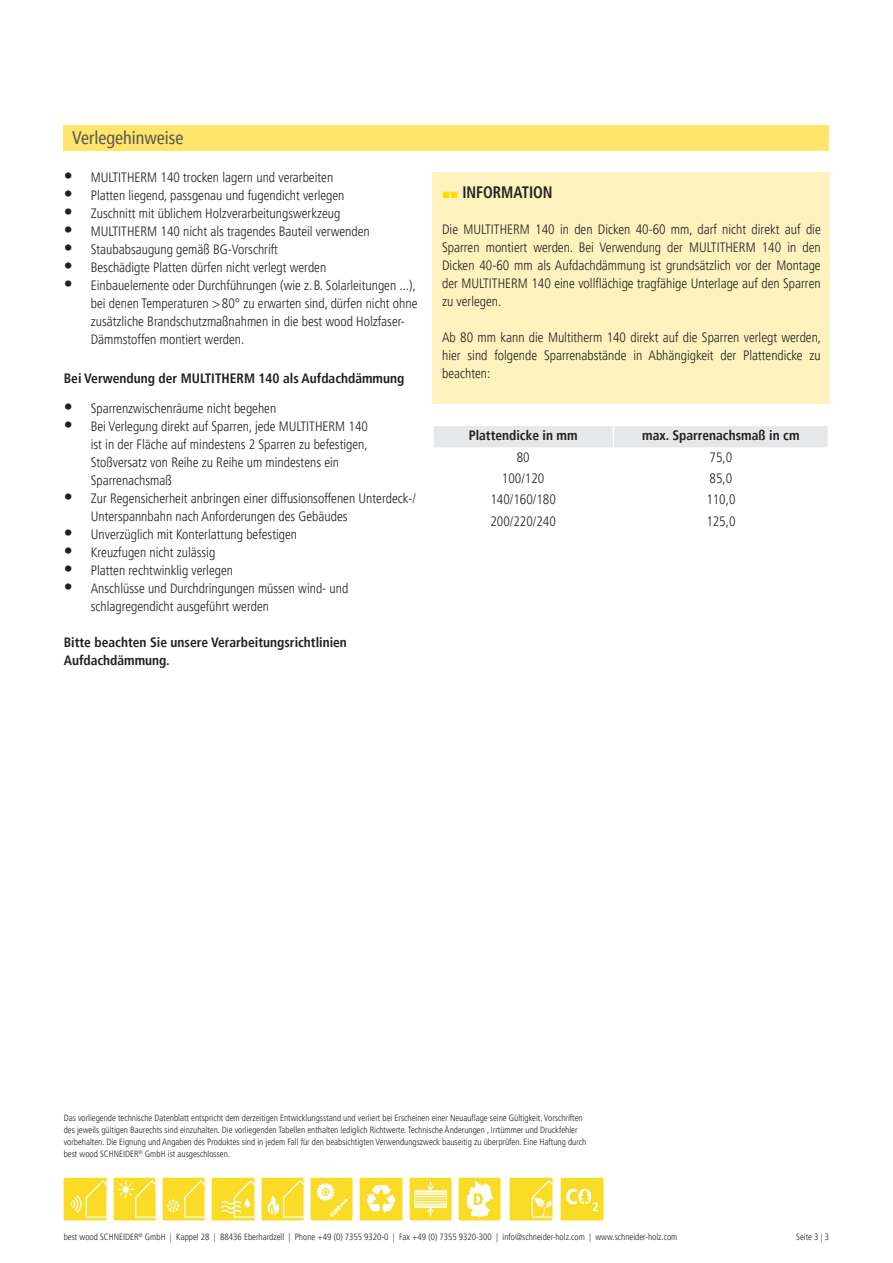
<style>
.page{position:relative;width:893px;height:1263px;background:#fff}
.page>*{position:absolute;margin:0;border:0;box-sizing:border-box;transform-origin:0 0}
.t1{font:condensed 18px "Frutiger LT Pro";color:#57585a}
.t2{font:700 condensed 16.5px "Frutiger LT Pro";color:#231f20;scale:.91 1}
.t3{font:300 condensed 13.5px/18px "Frutiger LT Pro";color:#231f20}
.t4{font:700 condensed 13.5px/18px "Frutiger LT Pro";color:#231f20}
.t5{font:300 condensed 9px/12px "Frutiger LT Pro";color:#231f20}
.s1{font-size:18px}
.s2{font-family:"Arial";font-stretch:normal;font-size:13.5px;color:#ffdd01}
</style>
<div class="page">
<img style="left:162px;top:1178px;width:43px;height:42px">
<img style="left:113px;top:1178px;width:43px;height:42px">
<img style="left:212px;top:1178px;width:42px;height:42px">
<img style="left:64px;top:1178px;width:42px;height:42px">
<img style="left:261px;top:1178px;width:43px;height:42px">
<img style="left:509px;top:1178px;width:43px;height:42px">
<img style="left:409px;top:1178px;width:43px;height:42px">
<img style="left:360px;top:1178px;width:42px;height:42px">
<img style="left:458px;top:1178px;width:43px;height:42px">
<img style="left:310px;top:1178px;width:43px;height:42px">
<img style="left:561px;top:1178px;width:42px;height:42px">
<div style="left:64px;top:125px;width:765px;height:26px;background:#ffe569"></div>
<div style="left:432px;top:172px;width:397px;height:232px;background:#fef3be"></div>
<div style="left:434px;top:426px;width:394px;height:21px;background:#e6e7e9"></div>
<h1 class="t1" style="left:72px;top:127px;width:113px">Verlegehinweise</h1>
<p class="t3" style="left:64px;top:169px;width:271px"><span class="s1">•</span> MULTITHERM 140 trocken lagern und verarbeiten</p>
<p class="t3" style="left:64px;top:187px;width:282px"><span class="s1">•</span> Platten liegend, passgenau und fugendicht verlegen</p>
<p class="t3" style="left:64px;top:205px;width:278px"><span class="s1">•</span> Zuschnitt mit üblichem Holzverarbeitungswerkzeug</p>
<p class="t3" style="left:64px;top:223px;width:307px"><span class="s1">•</span> MULTITHERM 140 nicht als tragendes Bauteil verwenden</p>
<p class="t3" style="left:64px;top:241px;width:216px"><span class="s1">•</span> Staubabsaugung gemäß BG-Vorschrift</p>
<p class="t3" style="left:64px;top:259px;width:264px"><span class="s1">•</span> Beschädigte Platten dürfen nicht verlegt werden</p>
<p class="t3" style="left:91px;top:277px;width:328px;text-indent:-27px"><span class="s1">•</span> Einbauelemente oder Durchführungen (wie z.B. Solarleitungen ...), bei denen Temperaturen &gt;80° zu erwarten sind, dürfen nicht ohne zusätzliche Brandschutzmaßnahmen in die best wood Holzfaser-Dämmstoffen montiert werden.</p>
<p class="t4" style="left:64px;top:369px;width:342px">Bei Verwendung der MULTITHERM 140 als Aufdachdämmung</p>
<p class="t3" style="left:64px;top:400px;width:214px"><span class="s1">•</span> Sparrenzwischenräume nicht begehen</p>
<p class="t3" style="left:91px;top:418px;width:279px;text-indent:-27px"><span class="s1">•</span> Bei Verlegung direkt auf Sparren, jede MULTITHERM 140 ist in der Fläche auf mindestens 2 Sparren zu befestigen, Stoßversatz von Reihe zu Reihe um mindestens ein Sparrenachsmaß</p>
<p class="t3" style="left:91px;top:490px;width:327px;text-indent:-27px"><span class="s1">•</span> Zur Regensicherheit anbringen einer diffusionsoffenen Unterdeck-/<br>Unterspannbahn nach Anforderungen des Gebäudes</p>
<p class="t3" style="left:64px;top:526px;width:235px"><span class="s1">•</span> Unverzüglich mit Konterlattung befestigen</p>
<p class="t3" style="left:64px;top:544px;width:153px"><span class="s1">•</span> Kreuzfugen nicht zulässig</p>
<p class="t3" style="left:64px;top:562px;width:171px"><span class="s1">•</span> Platten rechtwinklig verlegen</p>
<p class="t3" style="left:91px;top:580px;width:259px;text-indent:-27px"><span class="s1">•</span> Anschlüsse und Durchdringungen müssen wind- und schlagregendicht ausgeführt werden</p>
<p class="t4" style="left:64px;top:633px;width:285px">Bitte beachten Sie unsere Verarbeitungsrichtlinien<br>Aufdachdämmung.</p>
<p class="t2" style="left:442px;top:183px;width:123px"><span class="s2">■■</span> INFORMATION</p>
<p class="t3" style="left:442px;top:221px;width:380px;text-align:justify">Die MULTITHERM 140 in den Dicken 40-60 mm, darf nicht direkt auf die Sparren montiert werden. Bei Verwendung der MULTITHERM 140 in den Dicken 40-60 mm als Aufdachdämmung ist grundsätzlich vor der Montage der MULTITHERM 140 eine vollflächige tragfähige Unterlage auf den Sparren zu verlegen.</p>
<p class="t3" style="left:442px;top:329px;width:380px;text-align:justify">Ab 80 mm kann die Multitherm 140 direkt auf die Sparren verlegt werden, hier sind folgende Sparrenabstände in Abhängigkeit der Plattendicke zu beachten:</p>
<p class="t4" style="left:469px;top:427px;width:110px">Plattendicke in mm</p>
<p class="t4" style="left:642px;top:427px;width:159px">max. Sparrenachsmaß in cm</p>
<p class="t3" style="left:517px;top:448px;width:14px">80</p>
<p class="t3" style="left:710px;top:448px;width:24px">75,0</p>
<p class="t3" style="left:502px;top:469px;width:44px">100/120</p>
<p class="t3" style="left:710px;top:469px;width:24px">85,0</p>
<p class="t3" style="left:490px;top:491px;width:67px">140/160/180</p>
<p class="t3" style="left:706px;top:491px;width:31px">110,0</p>
<p class="t3" style="left:490px;top:512px;width:67px">200/220/240</p>
<p class="t3" style="left:706px;top:512px;width:31px">125,0</p>
<p class="t5" style="left:64px;top:1112px;width:524px">Das vorliegende technische Datenblatt entspricht dem derzeitigen Entwicklungsstand und verliert bei Erscheinen einer Neuauflage seine Gültigkeit. Vorschriften des jeweils gültigen Baurechts sind einzuhalten. Die vorliegenden Tabellen enthalten lediglich Richtwerte. Technische Änderungen , Irrtümmer und Druckfehler vorbehalten. Die Eignung und Angaben des Produktes sind in jedem Fall für den beabsichtigten Verwendungszweck bauseitig zu überprüfen. Eine Haftung durch best wood SCHNEIDER<sup>®</sup> GmbH ist ausgeschlossen.</p>
<p class="t5" style="left:64px;top:1231px;width:615px">best wood SCHNEIDER<sup>®</sup> GmbH | Kappel 28 | 88436 Eberhardzell | Phone +49 (0) 7355 9320-0 | Fax +49 (0) 7355 9320-300 | info@schneider-holz.com | www.schneider-holz.com</p>
<p class="t5" style="left:796px;top:1231px;width:34px">Seite 3 | 3</p>
</div>
